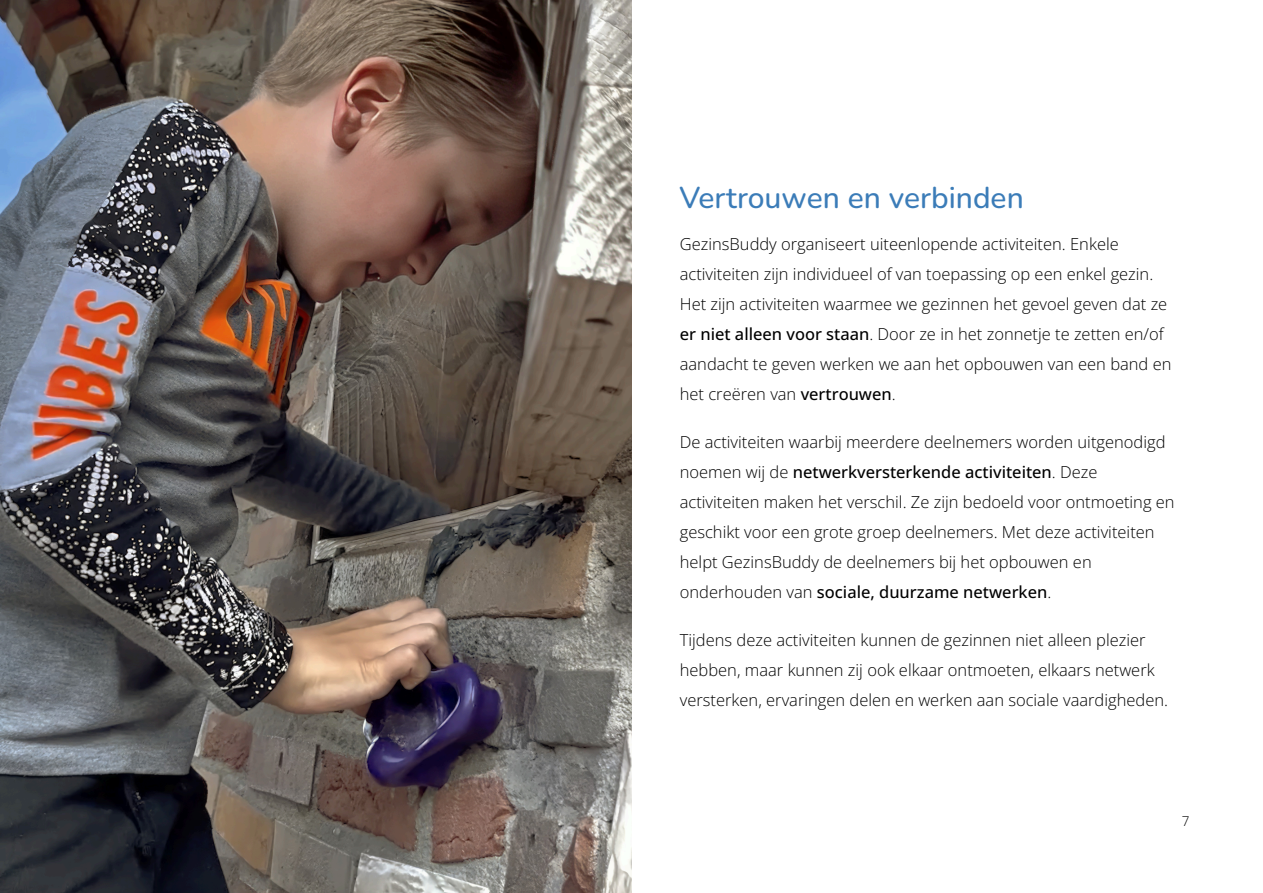
<style>
.page{position:relative;width:1263px;height:893px;background:#fff}
.page>*{position:absolute;margin:0;border:0;box-sizing:border-box;transform-origin:0 0}
.t1{font:500 30px "Nunito";color:#3b7cb8}
.t2{font:300 16.5px "Open Sans";color:#000}
.t3{font:500 16.5px "Open Sans";color:#000}
.t4{font:300 13.5px "Open Sans";color:#000}
.s1{font-weight:500}
.s2{font-weight:300}
</style>
<div class="page">
<img style="left:0;top:0;width:631px;height:893px">
<p class="t1" style="left:679px;top:178px;width:346px">Vertrouwen en verbinden</p>
<p class="t2" style="left:680px;top:233px;width:441px">GezinsBuddy organiseert uiteenlopende activiteiten. Enkele</p>
<p class="t2" style="left:680px;top:263px;width:475px">activiteiten zijn individueel of van toepassing op een enkel gezin.</p>
<p class="t2" style="left:680px;top:293px;width:489px">Het zijn activiteiten waarmee we gezinnen het gevoel geven dat ze</p>
<p class="t2" style="left:680px;top:323px;width:486px"><span class="s1">er niet alleen voor staan</span>. Door ze in het zonnetje te zetten en/of</p>
<p class="t2" style="left:680px;top:353px;width:493px">aandacht te geven werken we aan het opbouwen van een band en</p>
<p class="t2" style="left:680px;top:383px;width:217px">het creëren van <span class="s1">vertrouwen</span>.</p>
<p class="t2" style="left:680px;top:431px;width:487px">De activiteiten waarbij meerdere deelnemers worden uitgenodigd</p>
<p class="t3" style="left:680px;top:461px;width:419px"><span class="s2">noemen wij de</span> netwerkversterkende activiteiten<span class="s2">. Deze</span></p>
<p class="t2" style="left:680px;top:491px;width:496px">activiteiten maken het verschil. Ze zijn bedoeld voor ontmoeting en</p>
<p class="t2" style="left:680px;top:521px;width:476px">geschikt voor een grote groep deelnemers. Met deze activiteiten</p>
<p class="t2" style="left:680px;top:551px;width:413px">helpt GezinsBuddy de deelnemers bij het opbouwen en</p>
<p class="t3" style="left:680px;top:581px;width:373px"><span class="s2">onderhouden van</span> sociale, duurzame netwerken<span class="s2">.</span></p>
<p class="t2" style="left:680px;top:629px;width:467px">Tijdens deze activiteiten kunnen de gezinnen niet alleen plezier</p>
<p class="t2" style="left:680px;top:659px;width:476px">hebben, maar kunnen zij ook elkaar ontmoeten, elkaars netwerk</p>
<p class="t2" style="left:680px;top:689px;width:490px">versterken, ervaringen delen en werken aan sociale vaardigheden.</p>
<p class="t4" style="left:1182px;top:812px;width:9px">7</p>
</div>
